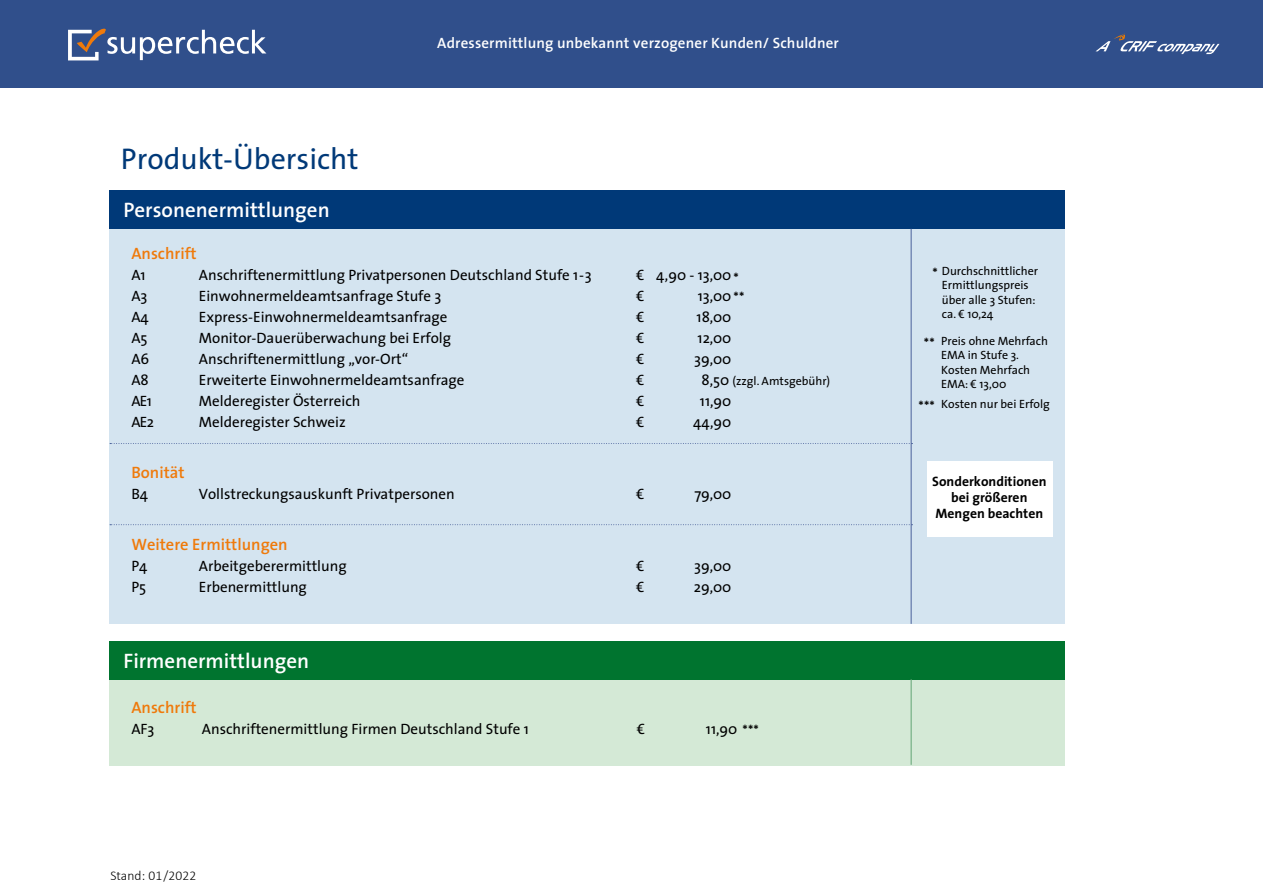
<style>
.page{position:relative;width:1263px;height:893px;background:#fff}
.page>*{position:absolute;margin:0;border:0;box-sizing:border-box;transform-origin:0 0}
.t1{font:30px "The Sans";color:#003978}
.t2{font:600 21px "The Sans";color:#fff}
.t3{font:600 16.5px "The Sans";color:#ef7a0b}
.t4{font:15px "The Sans";color:#000}
.t5{font:600 15px "The Sans";letter-spacing:.01em;color:#fff}
.t6{font:600 14.1px "The Sans";color:#000}
.t7{font:700 13.65px/16.4px "The Sans";color:#000;text-align:center}
.t8{font:300 13.5px "Calibri";letter-spacing:.01em;color:#000}
.t9{font:12px/14.4px "The Sans";color:#000}
.s1{font-weight:600;font-size:14.1px}
.s2{font-size:15px}
</style>
<div class="page">
<div style="left:0;top:0;width:1263px;height:88px;background:#304f8b"></div>
<div style="left:110px;top:229px;width:955px;height:395px;background:#d4e4f0"></div>
<div style="left:110px;top:641px;width:955px;height:125px;background:#d4e9d6"></div>
<div style="left:110px;top:190px;width:955px;height:39px;background:#003978"></div>
<div style="left:110px;top:641px;width:955px;height:38px;background:#00742f"></div>
<hr style="left:911px;top:229px;width:1px;height:395px;background:#4a619a">
<svg style="left:110px;top:443px;width:802px;height:1px"></svg>
<svg style="left:110px;top:524px;width:802px;height:1px"></svg>
<hr style="left:911px;top:679px;width:1px;height:86px;background:#61a475">
<div style="left:927px;top:461px;width:126px;height:76px;background:#fff"></div>
<svg style="left:1095px;top:33px;width:124px;height:21px"></svg>
<svg style="left:68px;top:28px;width:198px;height:32px"></svg>
<h1 class="t1" style="left:121px;top:134px;width:239px">Produkt-Übersicht</h1>
<h2 class="t2" style="left:124px;top:193px;width:208px">Personenermittlungen</h2>
<p class="t5" style="left:437px;top:31px;width:403px">Adressermittlung unbekannt verzogener Kunden/ Schuldner</p>
<p class="t3" style="left:131px;top:240px;width:67px">Anschrift</p>
<p class="t4" style="left:131px;top:262px;width:16px">A1</p>
<p class="t4" style="left:199px;top:262px;width:394px">Anschriftenermittlung Privatpersonen Deutschland Stufe 1-3</p>
<p class="t4" style="left:636px;top:262px;width:97px">€ 4,90 - 13,00</p>
<p class="t4" style="left:131px;top:283px;width:18px">A3</p>
<p class="t4" style="left:199px;top:283px;width:244px">Einwohnermeldeamtsanfrage Stufe 3</p>
<p class="t4" style="left:636px;top:283px;width:10px">€</p>
<p class="t4" style="left:698px;top:283px;width:48px">13,00 <span class="s1">* *</span></p>
<p class="t4" style="left:131px;top:304px;width:19px">A4</p>
<p class="t4" style="left:199px;top:304px;width:250px">Express-Einwohnermeldeamtsanfrage</p>
<p class="t4" style="left:636px;top:304px;width:10px">€</p>
<p class="t4" style="left:697px;top:304px;width:36px">18,00</p>
<p class="t4" style="left:131px;top:325px;width:18px">A5</p>
<p class="t4" style="left:199px;top:325px;width:254px">Monitor-Dauerüberwachung bei Erfolg</p>
<p class="t4" style="left:636px;top:325px;width:10px">€</p>
<p class="t4" style="left:698px;top:325px;width:35px">12,00</p>
<p class="t4" style="left:131px;top:346px;width:19px">A6</p>
<p class="t4" style="left:199px;top:346px;width:211px">Anschriftenermittlung „vor-Ort“</p>
<p class="t4" style="left:636px;top:346px;width:10px">€</p>
<p class="t4" style="left:694px;top:346px;width:39px">39,00</p>
<p class="t4" style="left:131px;top:367px;width:19px">A8</p>
<p class="t4" style="left:199px;top:367px;width:267px">Erweiterte Einwohnermeldeamtsanfrage</p>
<p class="t4" style="left:636px;top:367px;width:10px">€</p>
<p class="t9" style="left:701px;top:373px;width:130px"><span class="s2">8,50</span> (zzgl. Amtsgebühr)</p>
<p class="t4" style="left:131px;top:388px;width:22px">AE1</p>
<p class="t4" style="left:199px;top:388px;width:163px">Melderegister Österreich</p>
<p class="t4" style="left:636px;top:388px;width:10px">€</p>
<p class="t4" style="left:700px;top:388px;width:33px">11,90</p>
<p class="t4" style="left:131px;top:409px;width:24px">AE2</p>
<p class="t4" style="left:199px;top:409px;width:148px">Melderegister Schweiz</p>
<p class="t4" style="left:636px;top:409px;width:10px">€</p>
<p class="t4" style="left:693px;top:409px;width:40px">44,90</p>
<p class="t3" style="left:131px;top:459px;width:55px">Bonität</p>
<p class="t4" style="left:131px;top:481px;width:18px">B4</p>
<p class="t4" style="left:199px;top:481px;width:257px">Vollstreckungsauskunft Privatpersonen</p>
<p class="t4" style="left:636px;top:481px;width:10px">€</p>
<p class="t4" style="left:694px;top:481px;width:39px">79,00</p>
<p class="t3" style="left:131px;top:531px;width:158px">Weitere Ermittlungen</p>
<p class="t4" style="left:131px;top:553px;width:18px">P4</p>
<p class="t4" style="left:199px;top:553px;width:149px">Arbeitgeberermittlung</p>
<p class="t4" style="left:636px;top:553px;width:10px">€</p>
<p class="t4" style="left:694px;top:553px;width:39px">39,00</p>
<p class="t4" style="left:131px;top:574px;width:16px">P5</p>
<p class="t4" style="left:199px;top:574px;width:110px">Erbenermittlung</p>
<p class="t4" style="left:636px;top:574px;width:10px">€</p>
<p class="t4" style="left:694px;top:574px;width:39px">29,00</p>
<p class="t6" style="left:734px;top:266px;width:7px">*</p>
<h2 class="t2" style="left:124px;top:643px;width:187px">Firmenermittlungen</h2>
<p class="t3" style="left:131px;top:693px;width:67px">Anschrift</p>
<p class="t4" style="left:131px;top:716px;width:25px">AF3</p>
<p class="t4" style="left:202px;top:716px;width:328px">Anschriftenermittlung Firmen Deutschland Stufe 1</p>
<p class="t4" style="left:637px;top:716px;width:10px">€</p>
<p class="t4" style="left:706px;top:716px;width:54px">11,90 <span class="s1">* **</span></p>
<p class="t8" style="left:110px;top:867px;width:87px">Stand: 01/2022</p>
<p class="t9" style="left:942px;top:263px;width:98px">Durchschnittlicher<br>Ermittlungspreis über alle 3 Stufen: ca. € 10,24</p>
<p class="t9" style="left:941px;top:333px;width:108px">Preis ohne Mehrfach<br>EMA in Stufe 3.<br>Kosten Mehrfach<br>EMA: € 13,00</p>
<p class="t9" style="left:941px;top:396px;width:110px">Kosten nur bei Erfolg</p>
<p class="t6" style="left:932px;top:261px;width:7px">*</p>
<p class="t6" style="left:924px;top:331px;width:12px">* *</p>
<p class="t6" style="left:918px;top:394px;width:18px">* **</p>
<p class="t7" style="left:932px;top:472px;width:116px">Sonderkonditionen bei größeren<br>Mengen beachten</p>
</div>
